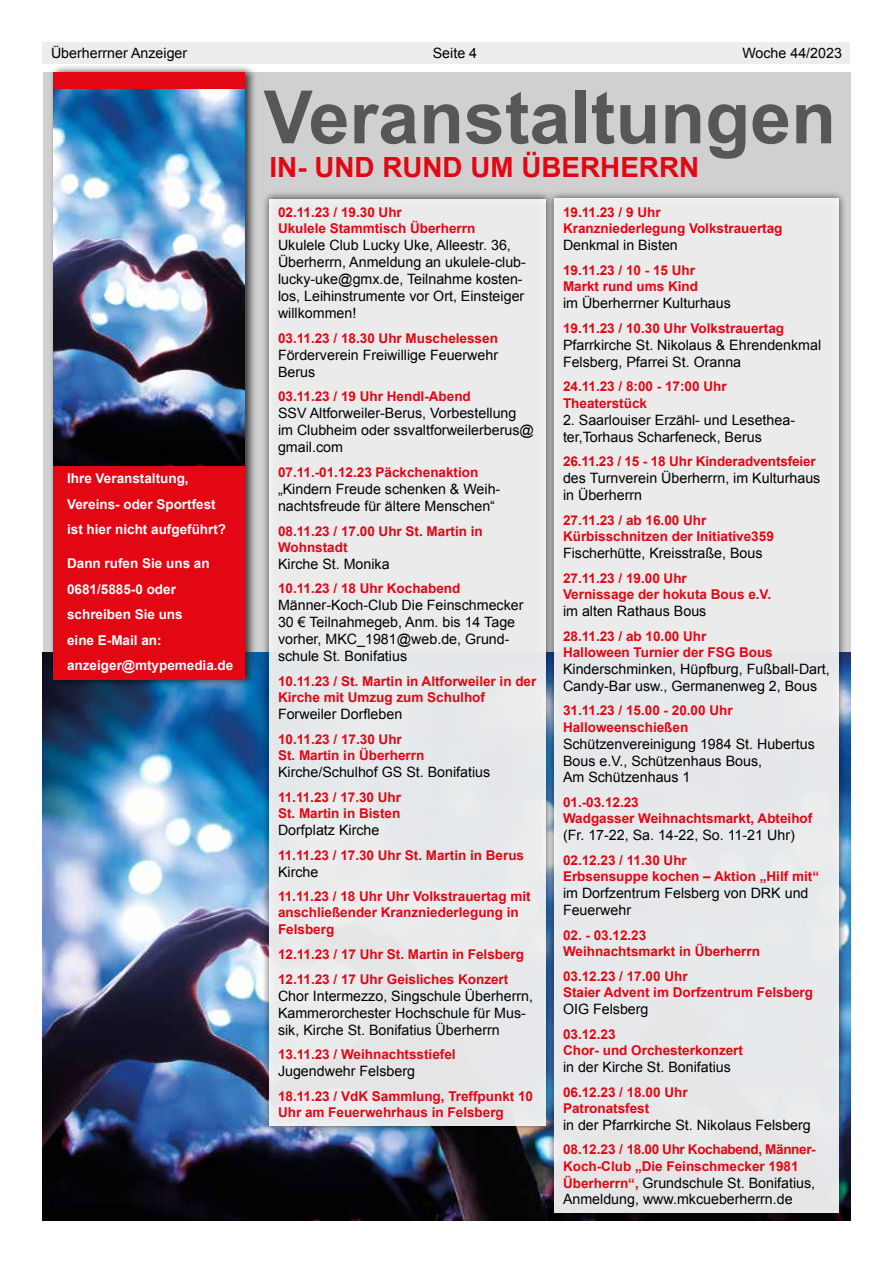
<style>
.page{position:relative;width:893px;height:1263px;background:#fff}
.page>*{position:absolute;margin:0;border:0;box-sizing:border-box;transform-origin:0 0}
.t1{font:700 73.5px "Arial";color:#575756}
.t2{font:700 27.75px "Arial";color:#e30613}
.t3{font:14.25px/17px "Arial";color:#000}
.t4{font:700 13.5px/16.2px "Arial";color:#e30613}
.t5{font:700 13.5px/25.5px "Arial";color:#fff}
.s1{font-weight:700;font-size:13.5px;color:#e30613}
</style>
<div class="page">
<div style="left:43px;top:43px;width:807px;height:21px;background:#ededed"></div>
<div style="left:43px;top:72px;width:807px;height:608px;background:#d0d0d0"></div>
<img style="left:43px;top:653px;width:807px;height:567px">
<div style="left:261px;top:191px;width:293px;height:943px;background:#000;opacity:.75"></div>
<div style="left:269px;top:199px;width:277px;height:927px;background:#ebebeb"></div>
<div style="left:546px;top:191px;width:302px;height:1030px;background:#000;opacity:.75"></div>
<div style="left:554px;top:199px;width:285px;height:1014px;background:#e9ebeb"></div>
<div style="left:49px;top:64px;width:208px;height:624px;background:#000;opacity:.75"></div>
<div style="left:53px;top:72px;width:191px;height:608px;background:#e30613"></div>
<img style="left:53px;top:90px;width:191px;height:376px">
<p class="t3" style="left:51px;top:45px;width:138px">Überherrner Anzeiger</p>
<p class="t3" style="left:433px;top:45px;width:46px">Seite 4</p>
<p class="t3" style="left:742px;top:45px;width:101px">Woche 44/2023</p>
<p class="t5" style="left:67px;top:466px;width:161px">Ihre Veranstaltung,<br>Vereins- oder Sportfest ist hier nicht aufgeführt?</p>
<p class="t5" style="left:67px;top:551px;width:168px">Dann rufen Sie uns an<br>0681/5885-0 oder schreiben Sie uns<br>eine E-Mail an: anzeiger@mtypemedia.de</p>
<h1 class="t1" style="left:264px;top:69px;width:574px">Veranstaltungen</h1>
<h2 class="t2" style="left:269px;top:148px;width:431px">IN- UND RUND UM ÜBERHERRN</h2>
<p class="t4" style="left:563px;top:205px;width:221px">19.11.23 / 9 Uhr<br>Kranzniederlegung Volkstrauertag</p>
<p class="t3" style="left:563px;top:237px;width:116px">Denkmal in Bisten</p>
<p class="t4" style="left:563px;top:263px;width:137px">19.11.23 / 10 - 15 Uhr<br>Markt rund ums Kind</p>
<p class="t3" style="left:563px;top:295px;width:169px">im Überherrner Kulturhaus</p>
<p class="t4" style="left:563px;top:320px;width:223px">19.11.23 / 10.30 Uhr Volkstrauertag</p>
<p class="t3" style="left:563px;top:336px;width:260px">Pfarrkirche St. Nikolaus &amp; Ehrendenkmal<br>Felsberg, Pfarrei St. Oranna</p>
<p class="t4" style="left:563px;top:379px;width:165px">24.11.23 / 8:00 - 17:00 Uhr<br>Theaterstück</p>
<p class="t3" style="left:563px;top:411px;width:234px">2. Saarlouiser Erzähl- und Lesethea&shy;ter,Torhaus Scharfeneck, Berus</p>
<p class="t4" style="left:563px;top:454px;width:254px">26.11.23 / 15 - 18 Uhr Kinderadventsfeier</p>
<p class="t3" style="left:563px;top:470px;width:259px">des Turnverein Überherrn, im Kulturhaus in Überherrn</p>
<p class="t4" style="left:563px;top:512px;width:212px">27.11.23 / ab 16.00 Uhr<br>Kürbisschnitzen der Initiative359</p>
<p class="t3" style="left:563px;top:545px;width:201px">Fischerhütte, Kreisstraße, Bous</p>
<p class="t4" style="left:563px;top:570px;width:210px">27.11.23 / 19.00 Uhr<br>Vernissage der hokuta Bous e.V.</p>
<p class="t3" style="left:563px;top:603px;width:145px">im alten Rathaus Bous</p>
<p class="t4" style="left:563px;top:628px;width:211px">28.11.23 / ab 10.00 Uhr<br>Halloween Turnier der FSG Bous</p>
<p class="t3" style="left:563px;top:660px;width:268px">Kinderschminken, Hüpfburg, Fußball-Dart,<br>Candy-Bar usw., Germanenweg 2, Bous</p>
<p class="t4" style="left:563px;top:703px;width:171px">31.11.23 / 15.00 - 20.00 Uhr<br>Halloweenschießen</p>
<p class="t3" style="left:563px;top:735px;width:253px">Schützenvereinigung 1984 St. Hubertus<br>Bous e.V., Schützenhaus Bous,<br>Am Schützenhaus 1</p>
<p class="t4" style="left:563px;top:795px;width:251px">01.-03.12.23<br>Wadgasser Weihnachtsmarkt, Abteihof</p>
<p class="t3" style="left:563px;top:827px;width:233px">(Fr. 17-22, Sa. 14-22, So. 11-21 Uhr)</p>
<p class="t4" style="left:563px;top:853px;width:258px">02.12.23 / 11.30 Uhr<br>Erbsensuppe kochen – Aktion „Hilf mit“</p>
<p class="t3" style="left:563px;top:885px;width:247px">im Dorfzentrum Felsberg von DRK und<br>Feuerwehr</p>
<p class="t4" style="left:563px;top:927px;width:199px">02. - 03.12.23<br>Weihnachtsmarkt in Überherrn</p>
<p class="t4" style="left:563px;top:968px;width:252px">03.12.23 / 17.00 Uhr<br>Staier Advent im Dorfzentrum Felsberg</p>
<p class="t3" style="left:563px;top:1000px;width:87px">OIG Felsberg</p>
<p class="t4" style="left:563px;top:1026px;width:182px">03.12.23<br>Chor- und Orchesterkonzert</p>
<p class="t3" style="left:563px;top:1058px;width:169px">in der Kirche St. Bonifatius</p>
<p class="t4" style="left:563px;top:1084px;width:126px">06.12.23 / 18.00 Uhr<br>Patronatsfest</p>
<p class="t3" style="left:563px;top:1116px;width:249px">in der Pfarrkirche St. Nikolaus Felsberg</p>
<p class="t4" style="left:563px;top:1142px;width:254px">08.12.23 / 18.00 Uhr Kochabend, Männer-<br>Koch-Club „Die Feinschmecker 1981</p>
<p class="t3" style="left:563px;top:1174px;width:254px"><span class="s1">Überherrn“,</span> Grundschule St. Bonifatius,<br>Anmeldung, www.mkcueberherrn.de</p>
<p class="t4" style="left:278px;top:205px;width:199px">02.11.23 / 19.30 Uhr<br>Ukulele Stammtisch Überherrn</p>
<p class="t3" style="left:278px;top:237px;width:249px">Ukulele Club Lucky Uke, Alleestr. 36, Überherrn, Anmeldung an ukulele-club&shy;lucky-uke@gmx.de, Teilnahme kosten&shy;los, Leihinstrumente vor Ort, Einsteiger willkommen!</p>
<p class="t4" style="left:278px;top:330px;width:221px">03.11.23 / 18.30 Uhr Muschelessen</p>
<p class="t3" style="left:278px;top:346px;width:222px">Förderverein Freiwillige Feuerwehr<br>Berus</p>
<p class="t4" style="left:278px;top:389px;width:194px">03.11.23 / 19 Uhr Hendl-Abend</p>
<p class="t3" style="left:278px;top:405px;width:257px">SSV Altforweiler-Berus, Vorbestellung im Clubheim oder ssvaltforweilerberus@ gmail.com</p>
<p class="t4" style="left:278px;top:465px;width:202px">07.11.-01.12.23 Päckchenaktion</p>
<p class="t3" style="left:278px;top:481px;width:224px">„Kindern Freude schenken &amp; Weih&shy;nachtsfreude für ältere Menschen“</p>
<p class="t4" style="left:278px;top:523px;width:206px">08.11.23 / 17.00 Uhr St. Martin in<br>Wohnstadt</p>
<p class="t3" style="left:278px;top:555px;width:113px">Kirche St. Monika</p>
<p class="t4" style="left:278px;top:581px;width:184px">10.11.23 / 18 Uhr Kochabend</p>
<p class="t3" style="left:278px;top:597px;width:247px">Männer-Koch-Club Die Feinschmecker<br>30 € Teilnahmegeb, Anm. bis 14 Tage vorher, MKC_1981@web.de, Grund&shy;schule St. Bonifatius</p>
<p class="t4" style="left:278px;top:674px;width:260px">10.11.23 / St. Martin in Altforweiler in der<br>Kirche mit Umzug zum Schulhof</p>
<p class="t3" style="left:278px;top:706px;width:126px">Forweiler Dorfleben</p>
<p class="t4" style="left:278px;top:731px;width:148px">10.11.23 / 17.30 Uhr<br>St. Martin in Überherrn</p>
<p class="t3" style="left:278px;top:764px;width:214px">Kirche/Schulhof GS St. Bonifatius</p>
<p class="t4" style="left:278px;top:789px;width:125px">11.11.23 / 17.30 Uhr<br>St. Martin in Bisten</p>
<p class="t3" style="left:278px;top:821px;width:103px">Dorfplatz Kirche</p>
<p class="t4" style="left:278px;top:847px;width:248px">11.11.23 / 17.30 Uhr St. Martin in Berus</p>
<p class="t3" style="left:278px;top:863px;width:42px">Kirche</p>
<p class="t4" style="left:278px;top:889px;width:254px">11.11.23 / 18 Uhr Uhr Volkstrauertag mit anschließender Kranzniederlegung in<br>Felsberg</p>
<p class="t4" style="left:278px;top:942px;width:248px;line-height:24.8px">12.11.23 / 17 Uhr St. Martin in Felsberg<br>12.11.23 / 17 Uhr Geisliches Konzert</p>
<p class="t3" style="left:278px;top:987px;width:257px">Chor Intermezzo, Singschule Überherrn,<br>Kammerorchester Hochschule für Mus&shy;sik, Kirche St. Bonifatius Überherrn</p>
<p class="t4" style="left:278px;top:1047px;width:179px">13.11.23 / Weihnachtsstiefel</p>
<p class="t3" style="left:278px;top:1063px;width:139px">Jugendwehr Felsberg</p>
<p class="t4" style="left:278px;top:1088px;width:257px">18.11.23 / VdK Sammlung, Treffpunkt 10<br>Uhr am Feuerwehrhaus in Felsberg</p>
</div>
